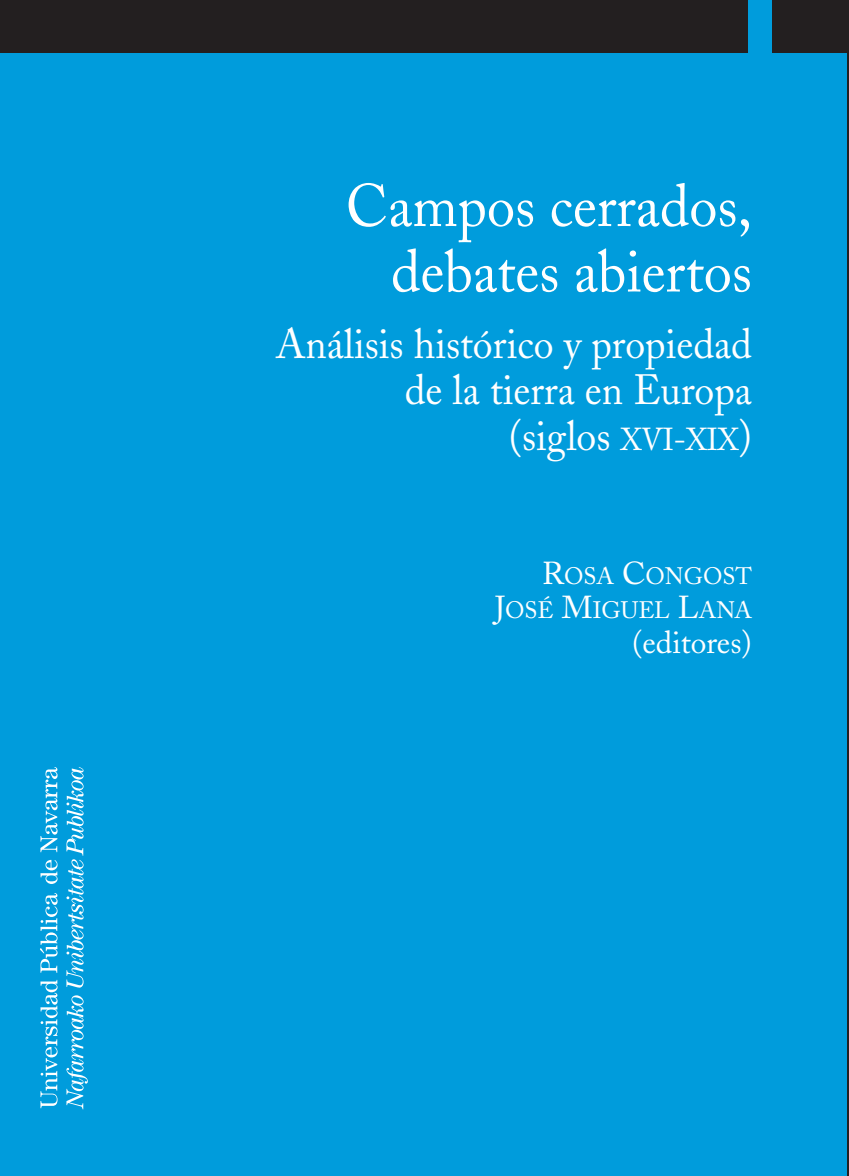
<style>
.page{position:relative;width:849px;height:1176px;background:#fff}
.page>*{position:absolute;margin:0;border:0;box-sizing:border-box;transform-origin:0 0}
.t1{font:59.5px/65.5px "Adobe Caslon";color:#fff;text-align:right;scale:.95 1}
.t2{font:42px/46.2px "Adobe Caslon";color:#fff;text-align:right;scale:.95 1}
.t3{font:31.5px "Adobe Caslon";color:#fff}
.t4{font:23.62px/34.6px "Adobe Caslon";color:#fff;text-align:right}
.s1{font-size:31.5px}
</style>
<div class="page">
<div style="left:0;top:0;width:846px;height:1176px;background:#009cdc"></div>
<div style="left:0;top:0;width:747px;height:53px;background:#231f20"></div>
<div style="left:772px;top:0;width:74px;height:53px;background:#231f20"></div>
<hr style="left:846px;top:0;width:2px;height:1176px;background:#231f20">
<svg style="left:40px;top:980px;width:18px;height:128px"></svg>
<svg style="left:40px;top:893px;width:18px;height:80px"></svg>
<svg style="left:40px;top:860px;width:18px;height:24px"></svg>
<svg style="left:40px;top:767px;width:18px;height:85px"></svg>
<svg style="left:66px;top:995px;width:22px;height:114px"></svg>
<svg style="left:66px;top:767px;width:18px;height:220px"></svg>
<h1 class="t1" style="left:346px;top:174px;width:429px">Campos cerrados, debates abiertos</h1>
<p class="t2" style="left:276px;top:321px;width:502px">Análisis histórico y propiedad de la tierra en Europa<br>(siglos <span class="s1">XVI-XIX</span>)</p>
<p class="t4" style="left:494px;top:559px;width:259px"><span class="s1">R</span>OSA <span class="s1">C</span>ONGOST<br><span class="s1">J</span>OSÉ <span class="s1">M</span>IGUEL <span class="s1">L</span>ANA</p>
<p class="t3" style="left:632px;top:624px;width:121px">(editores)</p>
</div>
